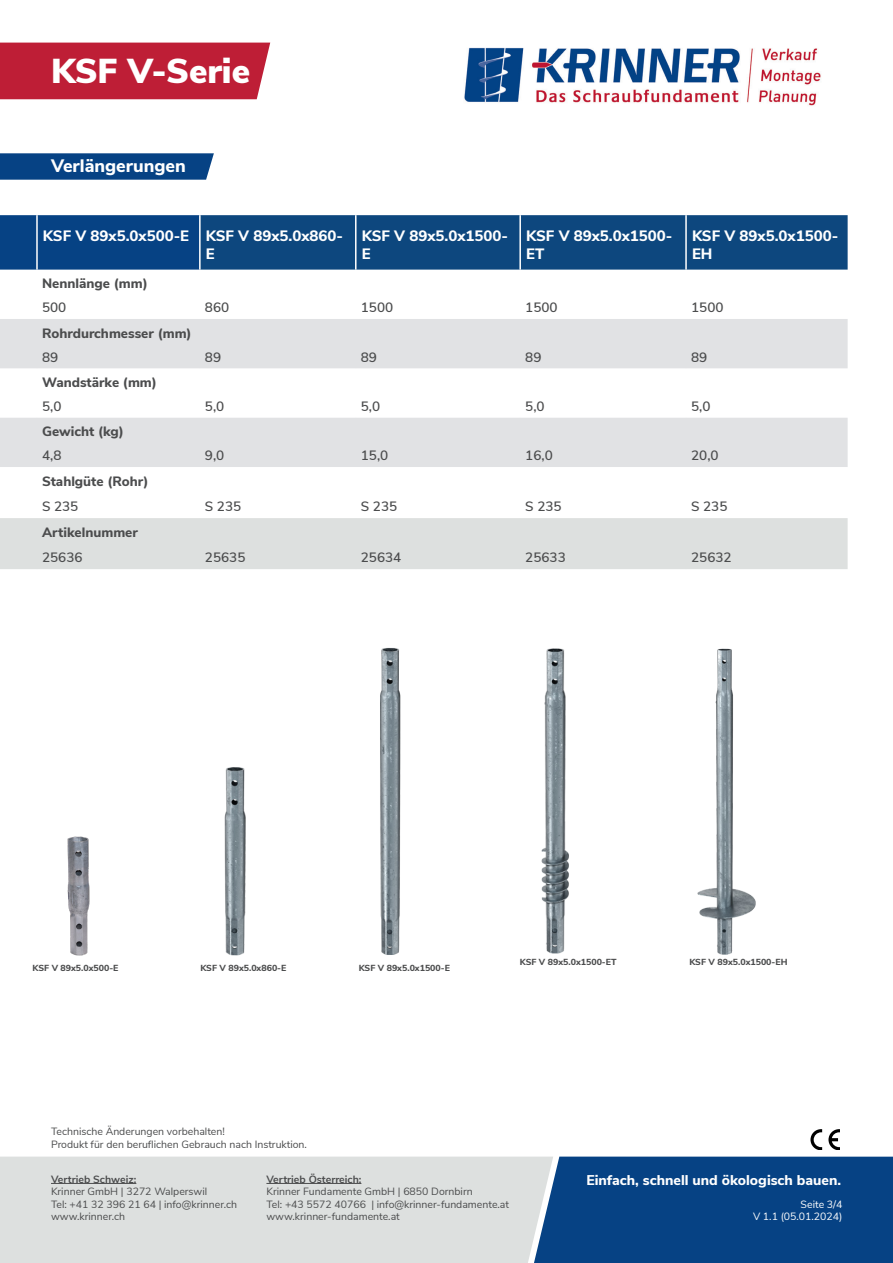
<style>
.page{position:relative;width:893px;height:1263px;background:#fff}
.page>*{position:absolute;margin:0;border:0;box-sizing:border-box;transform-origin:0 0}
.t1{font:900 34.5px "Nunito Sans";color:#fff}
.t2{font:800 18px "Nunito Sans";color:#fff}
.Subline{font:800 15px/18px "Nunito Sans";color:#fff}
.t3{font:800 14.1px "Nunito Sans";color:#fff}
.Tabelle_normal{font:600 13.5px "Nunito Sans";color:#4b4c4d}
.Tabelle_fett{font:800 13.5px "Nunito Sans";color:#4b4c4d}
.t4{font:10.5px "Nunito Sans";color:#4b4c4d}
.t5{font:700 10.5px "Nunito Sans";color:#4b4c4d}
.t6{font:10.5px "Nunito Sans";color:#fff}
.t7{font:800 8.7px "Nunito Sans";color:#4b4c4d}
</style>
<div class="page">
<div style="left:0;top:43px;width:270px;height:56px;background:#be1e36"></div>
<div style="left:0;top:1156px;width:534px;height:107px;background:#dde0df"></div>
<div style="left:534px;top:1156px;width:359px;height:107px;background:#064284"></div>
<img style="left:697px;top:648px;width:59px;height:306px">
<img style="left:541px;top:648px;width:28px;height:306px">
<img style="left:380px;top:648px;width:21px;height:307px">
<img style="left:224px;top:767px;width:22px;height:189px">
<img style="left:67px;top:836px;width:23px;height:120px">
<svg style="left:0;top:153px;width:214px;height:27px;background:#104989"></svg>
<svg style="left:810px;top:1129px;width:12px;height:21px"></svg>
<svg style="left:828px;top:1129px;width:11px;height:21px"></svg>
<hr style="left:51px;top:1183px;width:85px;height:1px;background:#4b4c4d">
<hr style="left:266px;top:1183px;width:95px;height:1px;background:#4b4c4d">
<div style="left:0;top:215px;width:848px;height:55px;background:#0d477e"></div>
<svg style="left:0;top:319px;width:848px;height:148px;fill:#e1e2e4"></svg>
<div style="left:0;top:518px;width:848px;height:51px;background:#dde0df"></div>
<hr style="left:199px;top:215px;width:2px;height:55px;background:#fff">
<hr style="left:355px;top:215px;width:1px;height:55px;background:#fff">
<hr style="left:519px;top:215px;width:2px;height:55px;background:#fff">
<hr style="left:685px;top:215px;width:2px;height:55px;background:#fff">
<hr style="left:36px;top:215px;width:2px;height:55px;background:#fff">
<img style="left:464px;top:47px;width:357px;height:59px">
<p class="t1" style="left:51px;top:46px;width:201px">KSF V-Serie</p>
<p class="t2" style="left:51px;top:152px;width:136px">Verlängerungen</p>
<p class="Subline" style="left:43px;top:226px;width:148px">KSF V 89x5.0x500-E</p>
<p class="Subline" style="left:206px;top:226px;width:139px">KSF V 89x5.0x860-<br>E</p>
<p class="Subline" style="left:362px;top:226px;width:148px">KSF V 89x5.0x1500-<br>E</p>
<p class="Subline" style="left:526px;top:226px;width:148px">KSF V 89x5.0x1500-<br>ET</p>
<p class="Subline" style="left:692px;top:226px;width:148px">KSF V 89x5.0x1500-<br>EH</p>
<p class="Tabelle_fett" style="left:42px;top:274px;width:107px">Nennlänge (mm)</p>
<p class="Tabelle_normal" style="left:42px;top:298px;width:26px">500</p>
<p class="Tabelle_normal" style="left:205px;top:298px;width:26px">860</p>
<p class="Tabelle_normal" style="left:361px;top:298px;width:34px">1500</p>
<p class="Tabelle_normal" style="left:525px;top:298px;width:34px">1500</p>
<p class="Tabelle_normal" style="left:691px;top:298px;width:34px">1500</p>
<p class="Tabelle_fett" style="left:42px;top:323px;width:151px">Rohrdurchmesser (mm)</p>
<p class="Tabelle_normal" style="left:42px;top:347px;width:18px">89</p>
<p class="Tabelle_normal" style="left:205px;top:347px;width:18px">89</p>
<p class="Tabelle_normal" style="left:361px;top:347px;width:18px">89</p>
<p class="Tabelle_normal" style="left:525px;top:347px;width:18px">89</p>
<p class="Tabelle_normal" style="left:691px;top:347px;width:18px">89</p>
<p class="Tabelle_fett" style="left:42px;top:372px;width:116px">Wandstärke (mm)</p>
<p class="Tabelle_normal" style="left:42px;top:396px;width:21px">5,0</p>
<p class="Tabelle_normal" style="left:205px;top:396px;width:21px">5,0</p>
<p class="Tabelle_normal" style="left:361px;top:396px;width:21px">5,0</p>
<p class="Tabelle_normal" style="left:525px;top:396px;width:21px">5,0</p>
<p class="Tabelle_normal" style="left:691px;top:396px;width:21px">5,0</p>
<p class="Tabelle_fett" style="left:42px;top:422px;width:83px">Gewicht (kg)</p>
<p class="Tabelle_normal" style="left:42px;top:446px;width:21px">4,8</p>
<p class="Tabelle_normal" style="left:205px;top:446px;width:21px">9,0</p>
<p class="Tabelle_normal" style="left:361px;top:446px;width:29px">15,0</p>
<p class="Tabelle_normal" style="left:525px;top:446px;width:29px">16,0</p>
<p class="Tabelle_normal" style="left:691px;top:446px;width:29px">20,0</p>
<p class="Tabelle_fett" style="left:42px;top:471px;width:108px">Stahlgüte (Rohr)</p>
<p class="Tabelle_normal" style="left:42px;top:497px;width:38px">S 235</p>
<p class="Tabelle_normal" style="left:205px;top:497px;width:38px">S 235</p>
<p class="Tabelle_normal" style="left:361px;top:497px;width:38px">S 235</p>
<p class="Tabelle_normal" style="left:525px;top:497px;width:38px">S 235</p>
<p class="Tabelle_normal" style="left:691px;top:497px;width:38px">S 235</p>
<p class="Tabelle_fett" style="left:42px;top:522px;width:97px">Artikelnummer</p>
<p class="Tabelle_normal" style="left:42px;top:548px;width:42px">25636</p>
<p class="Tabelle_normal" style="left:205px;top:548px;width:42px">25635</p>
<p class="Tabelle_normal" style="left:361px;top:548px;width:42px">25634</p>
<p class="Tabelle_normal" style="left:525px;top:548px;width:42px">25633</p>
<p class="Tabelle_normal" style="left:691px;top:548px;width:42px">25632</p>
<p class="t7" style="left:33px;top:961px;width:87px">KSF V 89x5.0x500-E</p>
<p class="t7" style="left:200px;top:961px;width:87px">KSF V 89x5.0x860-E</p>
<p class="t7" style="left:359px;top:961px;width:93px">KSF V 89x5.0x1500-E</p>
<p class="t7" style="left:520px;top:956px;width:98px">KSF V 89x5.0x1500-ET</p>
<p class="t7" style="left:689px;top:956px;width:100px">KSF V 89x5.0x1500-EH</p>
<p class="t4" style="left:51px;top:1124px;width:175px">Technische Änderungen vorbehalten!</p>
<p class="t4" style="left:51px;top:1137px;width:257px">Produkt für den beruflichen Gebrauch nach Instruktion.</p>
<p class="t5" style="left:266px;top:1171px;width:96px">Vertrieb Österreich:</p>
<p class="t4" style="left:266px;top:1184px;width:208px">Krinner Fundamente GmbH | 6850 Dornbirn</p>
<p class="t4" style="left:266px;top:1196px;width:244px">Tel: +43 5572 40766 | info@krinner-fundamente.at</p>
<p class="t4" style="left:266px;top:1209px;width:135px">www.krinner-fundamente.at</p>
<p class="t5" style="left:51px;top:1171px;width:87px">Vertrieb Schweiz:</p>
<p class="t4" style="left:51px;top:1184px;width:158px">Krinner GmbH | 3272 Walperswil</p>
<p class="t4" style="left:51px;top:1196px;width:188px">Tel: +41 32 396 21 64 | info@krinner.ch</p>
<p class="t4" style="left:51px;top:1209px;width:76px">www.krinner.ch</p>
<p class="t3" style="left:586px;top:1169px;width:256px">Einfach, schnell und ökologisch bauen.</p>
<p class="t6" style="left:801px;top:1197px;width:43px">Seite 3/4</p>
<p class="t6" style="left:753px;top:1209px;width:91px">V 1.1 (05.01.2024)</p>
</div>
